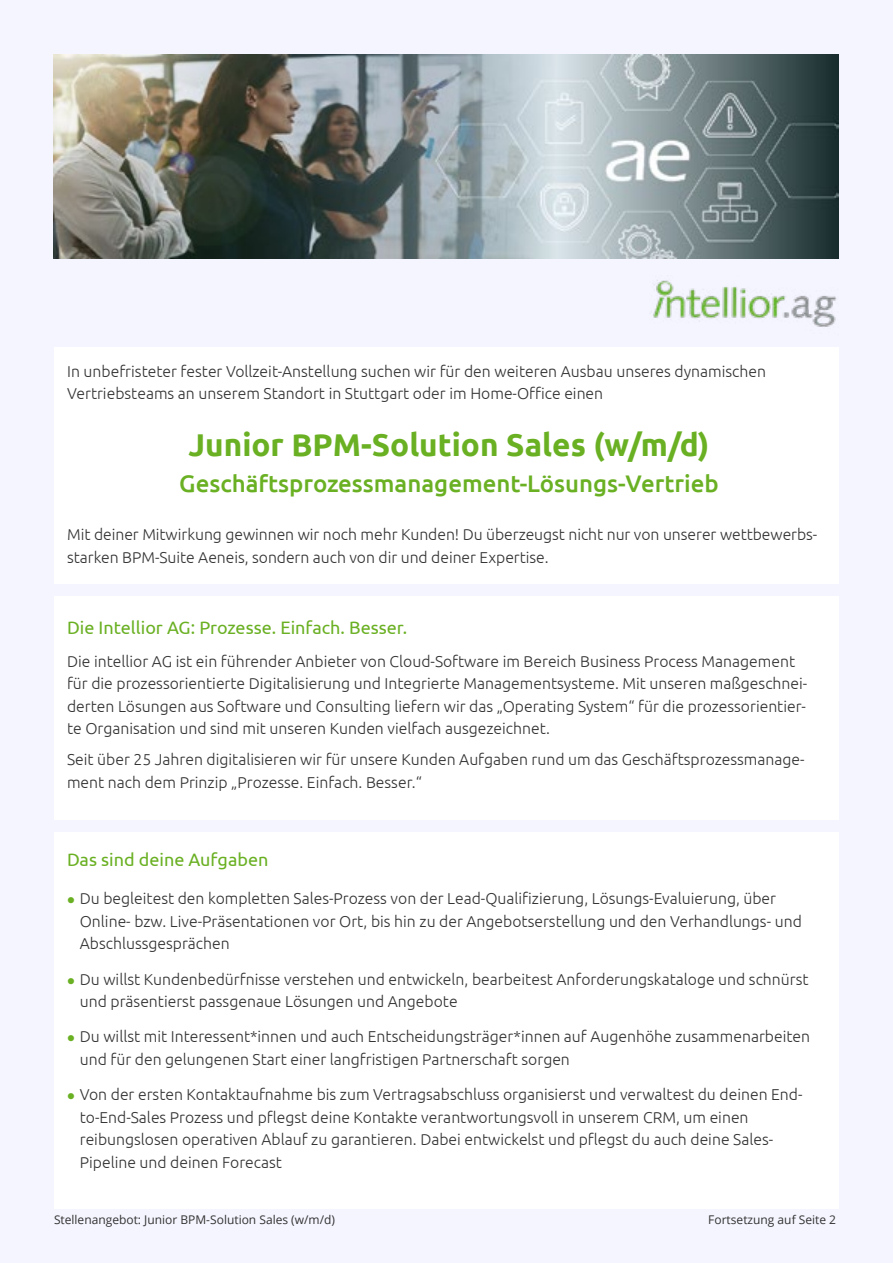
<style>
.page{position:relative;width:893px;height:1263px;background:#f5f5ff}
.page>*{position:absolute;margin:0;border:0;box-sizing:border-box;transform-origin:0 0}
.t1{font:700 31.5px "Ubuntu";color:#6ab023}
.t2{font:500 24px "Ubuntu";color:#6ab023}
.t3{font:18px "Ubuntu";color:#6ab023}
.t4{font:300 15.75px/22.5px "Ubuntu";color:#333}
.t5{font:12px "Open Sans";color:#333}
</style>
<div class="page">
<div style="left:54px;top:832px;width:785px;height:377px;background:#fff"></div>
<img style="left:653px;top:280px;width:184px;height:47px">
<img style="left:54px;top:54px;width:785px;height:204px">
<div style="left:54px;top:347px;width:785px;height:237px;background:#fff"></div>
<div style="left:54px;top:597px;width:785px;height:223px;background:#fff"></div>
<p class="t4" style="left:67px;top:359px;width:700px">In unbefristeter fester Vollzeit-Anstellung suchen wir für den weiteren Ausbau unseres dynamischen<br>Vertriebsteams an unserem Standort in Stuttgart oder im Home-Office einen</p>
<h1 class="t1" style="left:189px;top:426px;width:522px">Junior BPM-Solution Sales (w/m/d)</h1>
<h2 class="t2" style="left:179px;top:469px;width:541px">Geschäftsprozessmanagement-Lösungs-Vertrieb</h2>
<p class="t4" style="left:67px;top:523px;width:752px">Mit deiner Mitwirkung gewinnen wir noch mehr Kunden! Du überzeugst nicht nur von unserer wettbewerbs&shy;starken BPM-Suite Aeneis, sondern auch von dir und deiner Expertise.</p>
<p class="t3" style="left:67px;top:617px;width:342px">Die Intellior AG: Prozesse. Einfach. Besser.</p>
<p class="t4" style="left:67px;top:650px;width:742px">Die intellior AG ist ein führender Anbieter von Cloud-Software im Bereich Business Process Management für die prozessorientierte Digitalisierung und Integrierte Managementsysteme. Mit unseren maßgeschnei&shy;derten Lösungen aus Software und Consulting liefern wir das „Operating System“ für die prozessorientier&shy;te Organisation und sind mit unseren Kunden vielfach ausgezeichnet.</p>
<p class="t4" style="left:67px;top:748px;width:739px">Seit über 25 Jahren digitalisieren wir für unsere Kunden Aufgaben rund um das Geschäftsprozessmanage&shy;ment nach dem Prinzip „Prozesse. Einfach. Besser.“</p>
<p class="t3" style="left:67px;top:848px;width:203px">Das sind deine Aufgaben</p>
<p class="t4" style="left:80px;top:887px;width:723px">Du begleitest den kompletten Sales-Prozess von der Lead-Qualifizierung, Lösungs-Evaluierung, über<br>Online- bzw. Live-Präsentationen vor Ort, bis hin zu der Angebotserstellung und den Verhandlungs- und<br>Abschlussgesprächen</p>
<p class="t4" style="left:80px;top:967px;width:730px">Du willst Kundenbedürfnisse verstehen und entwickeln, bearbeitest Anforderungskataloge und schnürst und präsentierst passgenaue Lösungen und Angebote</p>
<p class="t4" style="left:80px;top:1025px;width:732px">Du willst mit Interessent*innen und auch Entscheidungsträger*innen auf Augenhöhe zusammenarbeiten und für den gelungenen Start einer langfristigen Partnerschaft sorgen</p>
<p class="t4" style="left:80px;top:1083px;width:724px">Von der ersten Kontaktaufnahme bis zum Vertragsabschluss organisierst und verwaltest du deinen End&shy;to-End-Sales Prozess und pflegst deine Kontakte verantwortungsvoll in unserem CRM, um einen reibungslosen operativen Ablauf zu garantieren. Dabei entwickelst und pflegst du auch deine Sales-Pipeline und deinen Forecast</p>
<p class="t5" style="left:54px;top:1211px;width:283px">Stellenangebot: Junior BPM-Solution Sales (w/m/d)</p>
<p class="t5" style="left:708px;top:1211px;width:129px">Fortsetzung auf Seite 2</p>
</div>
